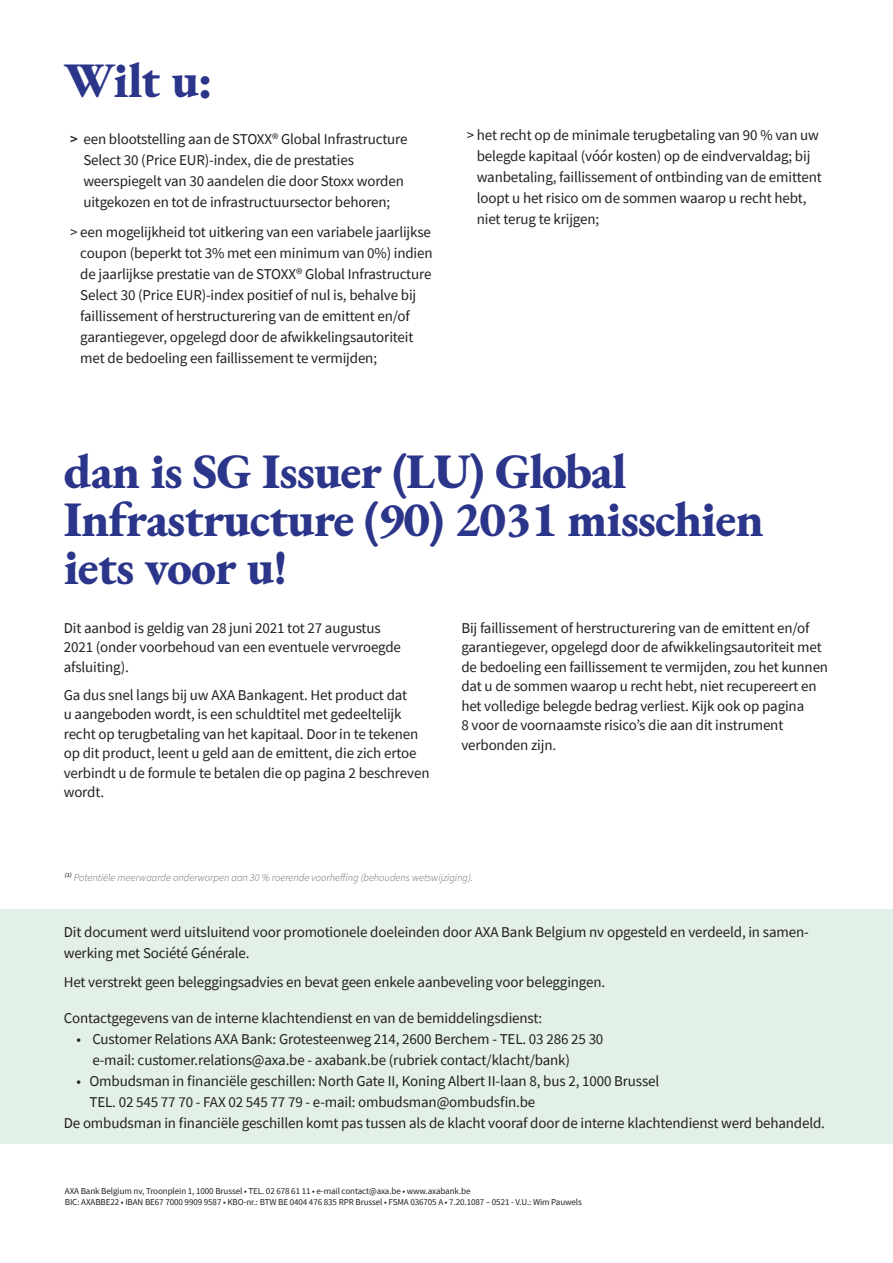
<style>
.page{position:relative;width:893px;height:1263px;background:#fff}
.page>*{position:absolute;margin:0;border:0;box-sizing:border-box;transform-origin:0 0}
.t1{font:800 49.5px/48px "EB Garamond";letter-spacing:-.02em;color:#2b3589}
.t2{font:15px/21px "Source Sans Pro";letter-spacing:-.01em;color:#231f20}
.t3{font:italic 10.5px "Source Sans Variable";color:#606564}
.t4{font:9px/10.8px "Source Sans Pro";letter-spacing:-.01em;color:#231f20}
.s1{font-weight:600}
</style>
<div class="page">
<div style="left:0;top:909px;width:893px;height:235px;background:#ddede2"></div>
<h1 class="t1" style="left:64px;top:55px;width:151px">Wilt u:</h1>
<p class="t2" style="left:83px;top:128px;width:326px;text-indent:-13px"><span class="s1">&gt;</span> een blootstelling aan de STOXX® Global Infrastructure Select 30 (Price EUR)-index, die de prestaties weerspiegelt van 30 aandelen die door Stoxx worden uitgekozen en tot de infrastructuursector behoren;</p>
<p class="t2" style="left:80px;top:221px;width:354px;text-indent:-10px">&gt; een mogelijkheid tot uitkering van een variabele jaarlijkse coupon (beperkt tot 3% met een minimum van 0%) indien de jaarlijkse prestatie van de STOXX® Global Infrastructure Select 30 (Price EUR)-index positief of nul is, behalve bij faillissement of herstructurering van de emittent en/of garantiegever, opgelegd door de afwikkelingsautoriteit met de bedoeling een faillissement te vermijden;</p>
<p class="t2" style="left:477px;top:124px;width:346px;text-indent:-10px">&gt; het recht op de minimale terugbetaling van 90 % van uw belegde kapitaal (vóór kosten) op de eindvervaldag; bij wanbetaling, faillissement of ontbinding van de emittent loopt u het risico om de sommen waarop u recht hebt, niet terug te krijgen;</p>
<h1 class="t1" style="left:64px;top:446px;width:701px">dan is SG Issuer (LU) Global<br>Infrastructure (90) 2031 misschien iets voor u!</h1>
<p class="t2" style="left:64px;top:618px;width:339px;line-height:19.5px">Dit aanbod is geldig van 28 juni 2021 tot 27 augustus<br>2021 (onder voorbehoud van een eventuele vervroegde afsluiting).</p>
<p class="t2" style="left:64px;top:685px;width:367px;line-height:19.5px">Ga dus snel langs bij uw AXA Bankagent. Het product dat<br>u aangeboden wordt, is een schuldtitel met gedeeltelijk recht op terugbetaling van het kapitaal. Door in te tekenen op dit product, leent u geld aan de emittent, die zich ertoe verbindt u de formule te betalen die op pagina 2 beschreven wordt.</p>
<p class="t2" style="left:461px;top:618px;width:368px;line-height:19.5px">Bij faillissement of herstructurering van de emittent en/of garantiegever, opgelegd door de afwikkelingsautoriteit met de bedoeling een faillissement te vermijden, zou het kunnen dat u de sommen waarop u recht hebt, niet recupereert en het volledige belegde bedrag verliest. Kijk ook op pagina<br>8 voor de voornaamste risico’s die aan dit instrument verbonden zijn.</p>
<p class="t3" style="left:65px;top:871px;width:410px"><sup>(1)</sup> Potentiële meerwaarde onderworpen aan 30 % roerende voorheffing (behoudens wetswijziging).</p>
<p class="t2" style="left:64px;top:921px;width:746px">Dit document werd uitsluitend voor promotionele doeleinden door AXA Bank Belgium nv opgesteld en verdeeld, in samen&shy;werking met Société Générale.</p>
<p class="t2" style="left:64px;top:972px;width:543px">Het verstrekt geen beleggingsadvies en bevat geen enkele aanbeveling voor beleggingen.</p>
<p class="t2" style="left:64px;top:1008px;width:480px">Contactgegevens van de interne klachtendienst en van de bemiddelingsdienst:</p>
<p class="t2" style="left:92px;top:1029px;width:513px;text-indent:-16px">• Customer Relations AXA Bank: Grotesteenweg 214, 2600 Berchem - TEL. 03 286 25 30 e-mail: customer.relations@axa.be - axabank.be (rubriek contact/klacht/bank)</p>
<p class="t2" style="left:77px;top:1071px;width:584px">• Ombudsman in financiële geschillen: North Gate II, Koning Albert II-laan 8, bus 2, 1000 Brussel</p>
<p class="t2" style="left:89px;top:1092px;width:447px">TEL. 02 545 77 70 - FAX 02 545 77 79 - e-mail: ombudsman@ombudsfin.be</p>
<p class="t2" style="left:64px;top:1113px;width:763px">De ombudsman in financiële geschillen komt pas tussen als de klacht vooraf door de interne klachtendienst werd behandeld.</p>
<p class="t4" style="left:65px;top:1186px;width:518px">AXA Bank Belgium nv, Troonplein 1, 1000 Brussel • TEL. 02 678 61 11 • e-mail contact@axa.be • www.axabank.be<br>BIC: AXABBE22 • IBAN BE67 7000 9909 9587 • KBO-nr.: BTW BE 0404 476 835 RPR Brussel • FSMA 036705 A • 7.20.1087 – 0521 - V.U.: Wim Pauwels</p>
</div>
